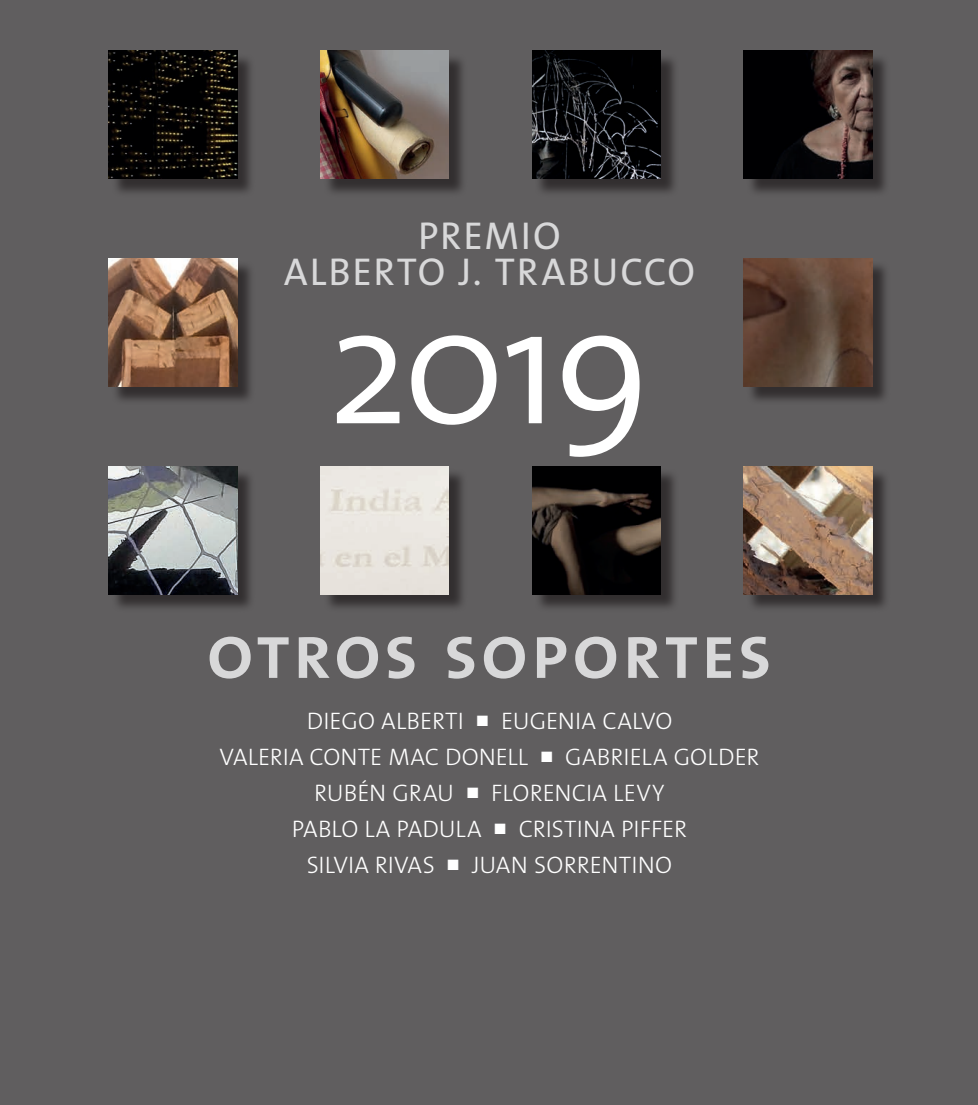
<style>
.page{position:relative;width:978px;height:1105px;background:#fff}
.page>*{position:absolute;margin:0;border:0;box-sizing:border-box;transform-origin:0 0}
.t1{font:300 168px "The Sans";color:#fff}
.t2{font:78px "The Sans Semi Bold Caps";letter-spacing:.025em;color:#d8d8d9}
.t3{font:39px/36px "The Sans";letter-spacing:.045em;color:#d8d8d9;text-align:center}
.t4{font:300 24px/36px "The Sans";color:#fff;text-align:center}
</style>
<div class="page">
<div style="left:0;top:0;width:977px;height:1105px;background:#605e5f"></div>
<div style="left:745px;top:53px;width:145px;height:145px;background:#231f20;opacity:.75"></div>
<img style="left:743px;top:51px;width:128px;height:128px">
<div style="left:745px;top:261px;width:145px;height:144px;background:#231f20;opacity:.75"></div>
<img style="left:743px;top:258px;width:128px;height:129px">
<div style="left:745px;top:468px;width:145px;height:145px;background:#231f20;opacity:.75"></div>
<img style="left:743px;top:466px;width:128px;height:128px">
<div style="left:111px;top:53px;width:145px;height:145px;background:#231f20;opacity:.75"></div>
<img style="left:109px;top:51px;width:128px;height:128px">
<div style="left:111px;top:261px;width:145px;height:144px;background:#231f20;opacity:.75"></div>
<img style="left:109px;top:258px;width:128px;height:129px">
<div style="left:111px;top:468px;width:145px;height:145px;background:#231f20;opacity:.75"></div>
<img style="left:109px;top:466px;width:128px;height:128px">
<div style="left:323px;top:53px;width:144px;height:145px;background:#231f20;opacity:.75"></div>
<img style="left:320px;top:51px;width:128px;height:128px">
<div style="left:323px;top:468px;width:144px;height:145px;background:#231f20;opacity:.75"></div>
<img style="left:320px;top:466px;width:128px;height:128px">
<div style="left:534px;top:53px;width:145px;height:145px;background:#231f20;opacity:.75"></div>
<img style="left:532px;top:51px;width:128px;height:128px">
<div style="left:534px;top:468px;width:145px;height:145px;background:#231f20;opacity:.75"></div>
<img style="left:532px;top:466px;width:128px;height:128px">
<h3 class="t3" style="left:284px;top:217px;width:412px">PREMIO<br>ALBERTO J. TRABUCCO</h3>
<h1 class="t1" style="left:327px;top:227px;width:325px">2019</h1>
<h2 class="t2" style="left:206px;top:586px;width:567px">otros soportes</h2>
<p class="t4" style="left:219px;top:702px;width:541px">DIEGO ALBERTI ■ EUGENIA CALVO<br>VA LERIA CONTE MAC DONELL ■ GABRIELA GOLDER<br>RUBÉN GRAU ■ FLORENCIA LEVY<br>PABLO LA PAD ULA ■ CRISTINA PIFFER<br>SILVIA RIVAS ■ JUAN SORRENTINO</p>
</div>
